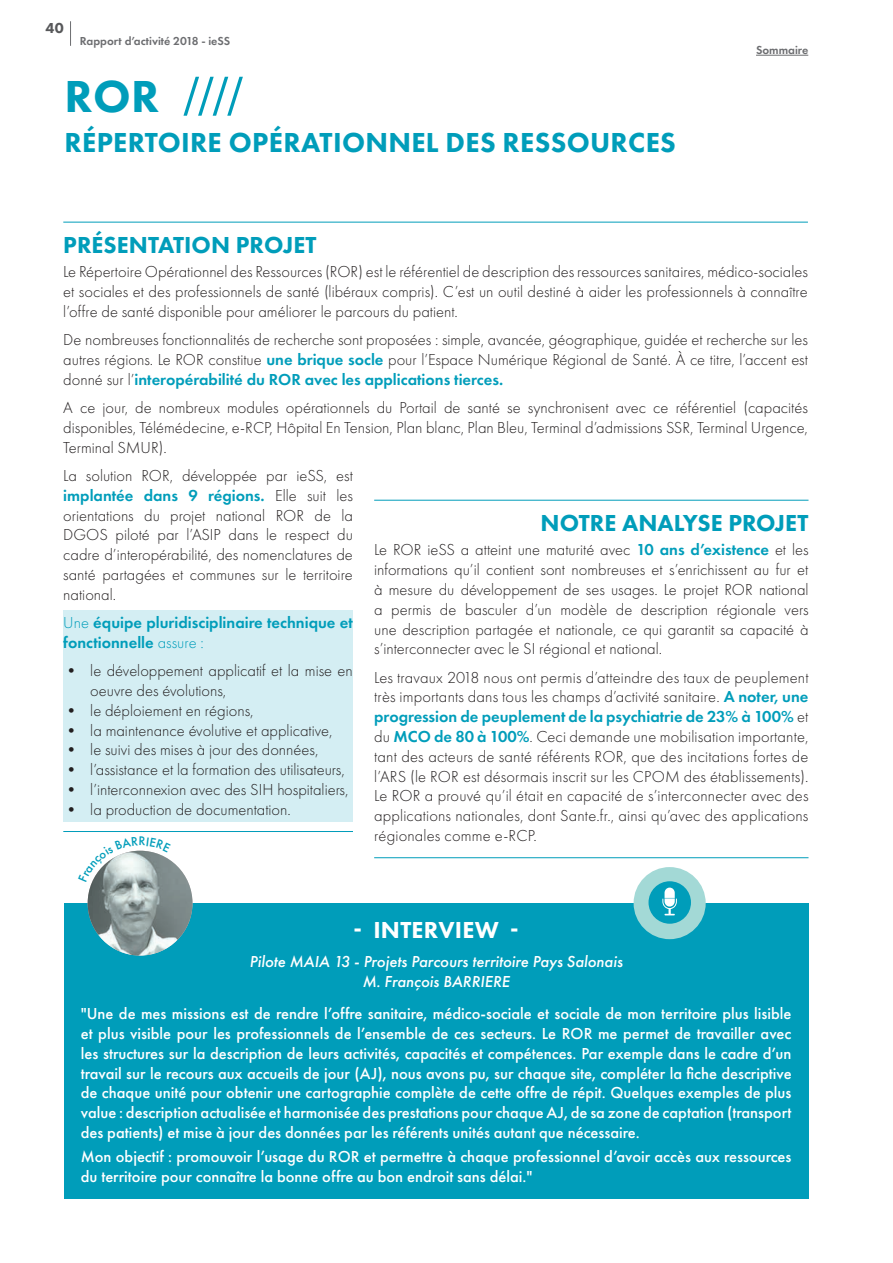
<style>
.page{position:relative;width:893px;height:1263px;background:#fff}
.page>*{position:absolute;margin:0;border:0;box-sizing:border-box;transform-origin:0 0}
.t1{font:condensed 52.5px "Helvetica Neue";color:#009dba}
.t2{font:800 46.5px "Futura PT";color:#009dba}
.t3{font:800 28.5px "Futura PT";letter-spacing:.01em;color:#009dba}
.t4{font:800 24px "Futura PT";color:#009dba}
.t5{font:800 24px "Futura PT";letter-spacing:.01em;color:#fff}
.t6{font:300 16.5px/19.8px "Futura PT";color:#231f20;text-align:justify}
.t7{font:500 16.5px/19.8px "Futura PT";color:#fff;text-align:justify}
.t8{font:italic 500 16.5px/19.8px "Futura PT";color:#fff;text-align:center}
.t9{font:600 16.5px/19.8px "Futura PT";color:#009dba}
.t10{font:800 15px "Futura PT";color:#57585a}
.t11{font:600 12px "Futura PT";color:#6c6d70}
.s1{font-weight:600;color:#009dba}
.s2{font-weight:300}
</style>
<div class="page">
<svg style="left:70px;top:21px;width:1px;height:25px"></svg>
<hr style="left:756px;top:55px;width:52px;height:1px;background:#6c6d70">
<div style="left:63px;top:610px;width:290px;height:211px;background:#d4eef3"></div>
<div style="left:64px;top:903px;width:744px;height:296px;background:#009dba"></div>
<img style="left:88px;top:851px;width:104px;height:104px;border-radius:52px">
<div style="left:634px;top:867px;width:72px;height:72px;background:#a3d9d6;border-radius:50%"></div>
<div style="left:648px;top:881px;width:43px;height:43px;background:#009dba;border-radius:50%"></div>
<svg style="left:662px;top:887px;width:15px;height:28px"></svg>
<hr style="left:63px;top:222px;width:745px;height:1px;background:#009dba">
<hr style="left:63px;top:831px;width:745px;height:1px;background:#009dba">
<div style="left:353px;top:492px;width:455px;height:349px;background:#fff"></div>
<hr style="left:374px;top:500px;width:434px;height:1px;background:#009dba">
<hr style="left:374px;top:857px;width:434px;height:1px;background:#009dba">
<svg style="left:92px;top:850px;width:79px;height:32px"></svg>
<p class="t10" style="left:46px;top:18px;width:20px">40</p>
<p class="t11" style="left:80px;top:34px;width:152px">Rapport d’activité 2018 - ieSS</p>
<h1 class="t1" style="left:184px;top:66px;width:60px">////</h1>
<h2 class="t2" style="left:65px;top:67px;width:96px">ROR</h2>
<h3 class="t3" style="left:65px;top:125px;width:613px">RÉPERTOIRE OPÉRATIONNEL DES RESSOURCES</h3>
<p class="t11" style="left:756px;top:42px;width:54px">Sommaire</p>
<h3 class="t4" style="left:63px;top:230px;width:255px">PRÉSENTATION PROJET</h3>
<p class="t6" style="left:63px;top:262px;width:746px">Le Répertoire Opérationnel des Ressources (ROR) est le référentiel de description des ressources sanitaires, médico-sociales et sociales et des professionnels de santé (libéraux compris). C’est un outil destiné à aider les professionnels à connaître l’offre de santé disponible pour améliorer le parcours du patient.</p>
<p class="t6" style="left:63px;top:330px;width:746px">De nombreuses fonctionnalités de recherche sont proposées : simple, avancée, géographique, guidée et recherche sur les autres régions. Le ROR constitue <span class="s1">une brique socle</span> pour l’Espace Numérique Régional de Santé. À ce titre, l’accent est donné sur l’<span class="s1">interopérabilité du ROR avec les applications tierces.</span></p>
<p class="t6" style="left:63px;top:398px;width:746px">A ce jour, de nombreux modules opérationnels du Portail de santé se synchronisent avec ce référentiel (capacités disponibles, Télémédecine, e-RCP, Hôpital En Tension, Plan blanc, Plan Bleu, Terminal d’admissions SSR, Terminal Urgence, Terminal SMUR).</p>
<p class="t6" style="left:63px;top:466px;width:291px">La solution ROR, développée par ieSS, est <span class="s1">implantée dans 9 régions.</span> Elle suit les orientations du projet national ROR de la DGOS piloté par l’ASIP dans le respect du cadre d’interopérabilité, des nomenclatures de santé partagées et communes sur le territoire national.</p>
<p class="t9" style="left:63px;top:612px;width:291px"><span class="s2">Une</span> équipe pluridisciplinaire technique et fonctionnelle <span class="s2">assure :</span></p>
<p class="t6" style="left:90px;top:661px;width:264px;text-indent:-27px">• le développement applicatif et la mise en oeuvre des évolutions,</p>
<p class="t6" style="left:63px;top:700px;width:192px">• le déploiement en régions,</p>
<p class="t6" style="left:63px;top:720px;width:271px">• la maintenance évolutive et applicative,</p>
<p class="t6" style="left:63px;top:740px;width:257px">• le suivi des mises à jour des données,</p>
<p class="t6" style="left:63px;top:760px;width:283px">• l’assistance et la formation des utilisateurs,</p>
<p class="t6" style="left:63px;top:780px;width:287px">• l’interconnexion avec des SIH hospitaliers,</p>
<p class="t6" style="left:63px;top:799px;width:229px">• la production de documentation.</p>
<h3 class="t4" style="left:541px;top:508px;width:269px">NOTRE ANALYSE PROJET</h3>
<p class="t6" style="left:374px;top:540px;width:436px">Le ROR ieSS a atteint une maturité avec <span class="s1">10 ans d’existence</span> et les informations qu’il contient sont nombreuses et s’enrichissent au fur et à mesure du développement de ses usages. Le projet ROR national a permis de basculer d’un modèle de description régionale vers une description partagée et nationale, ce qui garantit sa capacité à s’interconnecter avec le SI régional et national.</p>
<p class="t6" style="left:374px;top:667px;width:436px">Les travaux 2018 nous ont permis d’atteindre des taux de peuplement très importants dans tous les champs d’activité sanitaire. <span class="s1">A noter, une progression de peuplement de la psychiatrie de 23% à 100%</span> et du <span class="s1">MCO de 80 à 100%</span>. Ceci demande une mobilisation importante, tant des acteurs de santé référents ROR, que des incitations fortes de l’ARS (le ROR est désormais inscrit sur les CPOM des établissements).<br>Le ROR a prouvé qu’il était en capacité de s’interconnecter avec des applications nationales, dont Sante.fr., ainsi qu’avec des applications régionales comme e-RCP.</p>
<h3 class="t5" style="left:354px;top:915px;width:167px">- INTERVIEW -</h3>
<p class="t8" style="left:249px;top:951px;width:375px">Pilote MAIA 13 - Projets Parcours territoire Pays Salonais<br>M. François BARRIERE</p>
<p class="t7" style="left:81px;top:1004px;width:712px">"Une de mes missions est de rendre l’offre sanitaire, médico-sociale et sociale de mon territoire plus lisible et plus visible pour les professionnels de l’ensemble de ces secteurs. Le ROR me permet de travailler avec les structures sur la description de leurs activités, capacités et compétences. Par exemple dans le cadre d’un travail sur le recours aux accueils de jour (AJ), nous avons pu, sur chaque site, compléter la fiche descriptive de chaque unité pour obtenir une cartographie complète de cette offre de répit. Quelques exemples de plus value : description actualisée et harmonisée des prestations pour chaque AJ, de sa zone de captation (transport des patients) et mise à jour des données par les référents unités autant que nécessaire.</p>
<p class="t7" style="left:81px;top:1146px;width:712px">Mon objectif : promouvoir l’usage du ROR et permettre à chaque professionnel d’avoir accès aux ressources du territoire pour connaître la bonne offre au bon endroit sans délai."</p>
</div>
